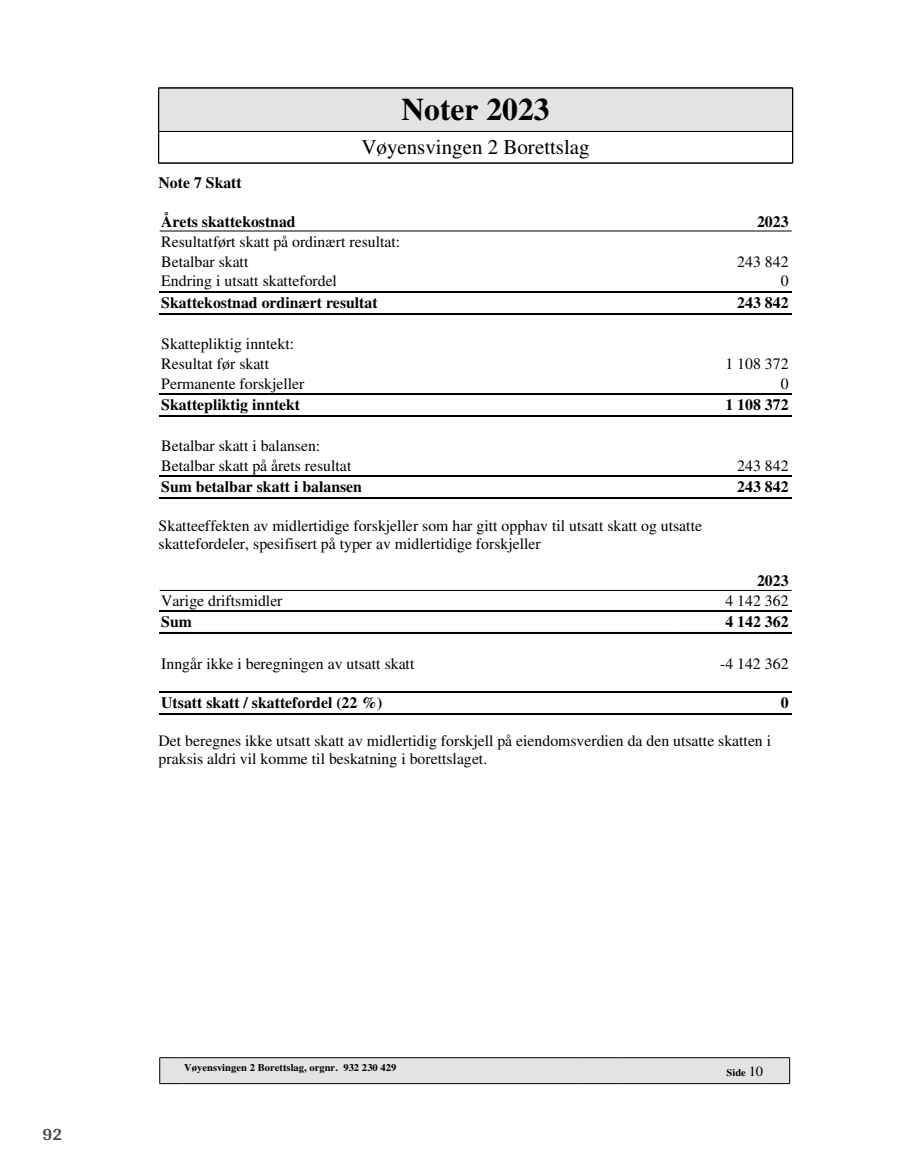
<style>
.page{position:relative;width:915px;height:1172px;background:#fff}
.page>*{position:absolute;margin:0;border:0;box-sizing:border-box;transform-origin:0 0}
.t1{font:700 31.5px "Times New Roman";color:#000}
.t2{font:21px "Times New Roman";color:#000}
.t3{font:700 18px "Arya";color:#414749}
.t4{font:15.9px/20px "Times New Roman";color:#000}
.t5{font:700 15.9px "Times New Roman";color:#000}
.t6{font:700 10.2px "Times New Roman";letter-spacing:.005em;color:#000}
.s1{font-weight:400;font-size:14.1px}
</style>
<div class="page">
<div style="left:158px;top:88px;width:634px;height:43px;background:#e3e3e3"></div>
<hr style="left:158px;top:88px;width:634px;height:1px;background:#000">
<hr style="left:158px;top:88px;width:1px;height:43px;background:#000">
<hr style="left:792px;top:88px;width:1px;height:43px;background:#000">
<hr style="left:158px;top:131px;width:634px;height:1px;background:#000">
<hr style="left:158px;top:131px;width:1px;height:32px;background:#000">
<hr style="left:792px;top:131px;width:1px;height:32px;background:#000">
<hr style="left:158px;top:163px;width:634px;height:1px;background:#000">
<hr style="left:160px;top:231px;width:518px;height:1px;background:#000">
<hr style="left:678px;top:231px;width:113px;height:1px;background:#000">
<hr style="left:160px;top:291px;width:518px;height:1px;background:#000">
<hr style="left:160px;top:313px;width:518px;height:2px;background:#000">
<hr style="left:678px;top:291px;width:113px;height:1px;background:#000">
<hr style="left:678px;top:313px;width:113px;height:2px;background:#000">
<hr style="left:160px;top:393px;width:518px;height:2px;background:#000">
<hr style="left:160px;top:415px;width:518px;height:2px;background:#000">
<hr style="left:678px;top:393px;width:113px;height:2px;background:#000">
<hr style="left:678px;top:415px;width:113px;height:2px;background:#000">
<hr style="left:160px;top:475px;width:518px;height:2px;background:#000">
<hr style="left:160px;top:497px;width:518px;height:2px;background:#000">
<hr style="left:678px;top:475px;width:113px;height:2px;background:#000">
<hr style="left:678px;top:497px;width:113px;height:2px;background:#000">
<hr style="left:160px;top:590px;width:518px;height:1px;background:#000">
<hr style="left:678px;top:590px;width:113px;height:1px;background:#000">
<hr style="left:160px;top:610px;width:518px;height:2px;background:#000">
<hr style="left:160px;top:632px;width:518px;height:1px;background:#000">
<hr style="left:678px;top:610px;width:113px;height:2px;background:#000">
<hr style="left:678px;top:632px;width:113px;height:1px;background:#000">
<hr style="left:160px;top:691px;width:518px;height:2px;background:#000">
<hr style="left:160px;top:714px;width:518px;height:1px;background:#000">
<hr style="left:678px;top:691px;width:113px;height:2px;background:#000">
<hr style="left:678px;top:714px;width:113px;height:1px;background:#000">
<div style="left:182px;top:1058px;width:397px;height:25px;background:#e3e3e3"></div>
<div style="left:579px;top:1058px;width:38px;height:25px;background:#e3e3e3"></div>
<div style="left:617px;top:1058px;width:149px;height:25px;background:#e3e3e3"></div>
<svg style="left:159px;top:1057px;width:23px;height:27px"></svg>
<hr style="left:182px;top:1057px;width:397px;height:1px;background:#000">
<hr style="left:182px;top:1083px;width:397px;height:1px;background:#000">
<hr style="left:579px;top:1057px;width:38px;height:1px;background:#000">
<hr style="left:579px;top:1083px;width:38px;height:1px;background:#000">
<hr style="left:617px;top:1057px;width:149px;height:1px;background:#000">
<hr style="left:617px;top:1083px;width:149px;height:1px;background:#000">
<svg style="left:766px;top:1057px;width:24px;height:27px"></svg>
<h1 class="t1" style="left:401px;top:90px;width:149px">Noter 2023</h1>
<h2 class="t2" style="left:361px;top:135px;width:230px">Vøyensvingen 2 Borettslag</h2>
<p class="t5" style="left:158px;top:173px;width:85px">Note 7 Skatt</p>
<p class="t5" style="left:161px;top:211px;width:136px">Årets skattekostnad</p>
<p class="t5" style="left:756px;top:211px;width:33px">2023</p>
<p class="t4" style="left:161px;top:231px;width:240px">Resultatført skatt på ordinært resultat:<br>Betalbar skatt</p>
<p class="t4" style="left:737px;top:251px;width:53px">243 842</p>
<p class="t4" style="left:161px;top:271px;width:177px">Endring i utsatt skattefordel</p>
<p class="t4" style="left:780px;top:271px;width:9px">0</p>
<p class="t5" style="left:161px;top:293px;width:218px">Skattekostnad ordinært resultat</p>
<p class="t5" style="left:737px;top:293px;width:53px">243 842</p>
<p class="t4" style="left:161px;top:333px;width:134px">Skattepliktig inntekt:<br>Resultat før skatt</p>
<p class="t4" style="left:725px;top:353px;width:64px">1 108 372</p>
<p class="t4" style="left:161px;top:373px;width:145px">Permanente forskjeller</p>
<p class="t4" style="left:780px;top:373px;width:9px">0</p>
<p class="t5" style="left:161px;top:395px;width:140px">Skattepliktig inntekt</p>
<p class="t5" style="left:725px;top:395px;width:64px">1 108 372</p>
<p class="t4" style="left:161px;top:435px;width:191px">Betalbar skatt i balansen:<br>Betalbar skatt på årets resultat</p>
<p class="t4" style="left:737px;top:455px;width:53px">243 842</p>
<p class="t5" style="left:161px;top:477px;width:202px">Sum betalbar skatt i balansen</p>
<p class="t5" style="left:737px;top:477px;width:53px">243 842</p>
<p class="t4" style="left:158px;top:516px;width:544px;line-height:18.3px">Skatteeffekten av midlertidige forskjeller som har gitt opphav til utsatt skatt og utsatte skattefordeler, spesifisert på typer av midlertidige forskjeller</p>
<p class="t5" style="left:756px;top:571px;width:33px">2023</p>
<p class="t4" style="left:161px;top:591px;width:123px">Varige driftsmidler</p>
<p class="t4" style="left:725px;top:591px;width:64px">4 142 362</p>
<p class="t5" style="left:161px;top:612px;width:32px">Sum</p>
<p class="t5" style="left:725px;top:612px;width:64px">4 142 362</p>
<p class="t4" style="left:161px;top:653px;width:254px">Inngår ikke i beregningen av utsatt skatt</p>
<p class="t4" style="left:719px;top:653px;width:70px">-4 142 362</p>
<p class="t5" style="left:161px;top:693px;width:222px">Utsatt skatt / skattefordel (22 %)</p>
<p class="t5" style="left:780px;top:693px;width:9px">0</p>
<p class="t4" style="left:158px;top:731px;width:614px;line-height:18.3px">Det beregnes ikke utsatt skatt av midlertidig forskjell på eiendomsverdien da den utsatte skatten i praksis aldri vil komme til beskatning i borettslaget.</p>
<p class="t3" style="left:43px;top:1123px;width:21px">92</p>
<p class="t6" style="left:184px;top:1062px;width:214px">Vøyensvingen 2 Borettslag, orgnr. 932 230 429</p>
<p class="t6" style="left:726px;top:1066px;width:38px">Side <span class="s1">10</span></p>
</div>
